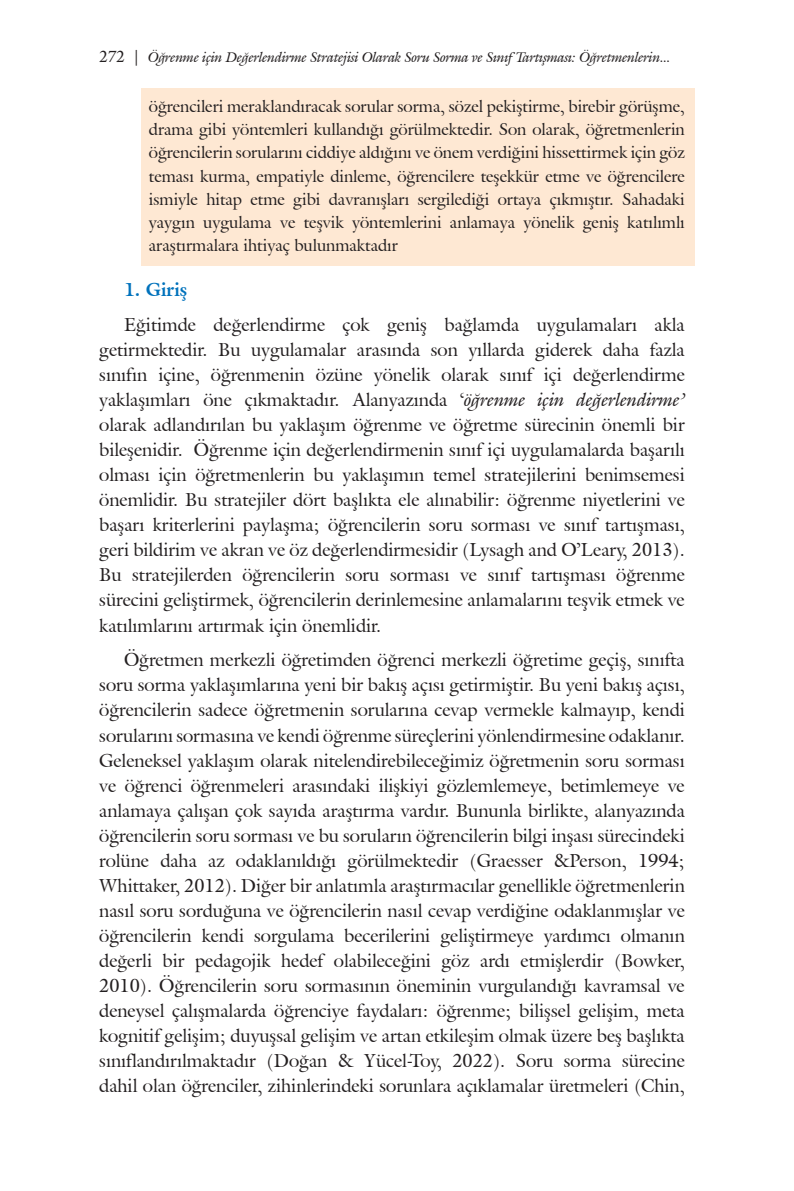
<style>
.page{position:relative;width:794px;height:1191px;background:#fff}
.page>*{position:absolute;margin:0;border:0;box-sizing:border-box;transform-origin:0 0}
.t1{font:18.38px/25px "Galliard IT Cby BT";color:#231f20;text-align:justify}
.t2{font:700 18.38px "Galliard IT Cby BT";color:#0072bc}
.t3{font:16.62px/23.3px "Galliard IT Cby BT";color:#231f20;text-align:justify}
.t4{font:italic 14px "Galliard IT Cby BT";letter-spacing:-.01em;color:#231f20}
.s1{font-style:normal;font-size:15.75px}
.s2{font-style:italic}
</style>
<div class="page">
<div style="left:141px;top:88px;width:553px;height:177px;background:#fee8d3"></div>
<p class="t4" style="left:99px;top:47px;width:573px"><span class="s1">272 |</span> Öğrenme için Değerlendirme Stratejisi Olarak Soru Sorma ve Sınıf Tartışması: Öğretmenlerin...</p>
<p class="t3" style="left:149px;top:94px;width:537px">öğrencileri meraklandıracak sorular sorma, sözel pekiştirme, birebir görüşme, drama gibi yöntemleri kullandığı görülmektedir. Son olarak, öğretmenlerin öğrencilerin sorularını ciddiye aldığını ve önem verdiğini hissettirmek için göz teması kurma, empatiyle dinleme, öğrencilere teşekkür etme ve öğrencilere ismiyle hitap etme gibi davranışları sergilediği ortaya çıkmıştır. Sahadaki yaygın uygulama ve teşvik yöntemlerini anlamaya yönelik geniş katılımlı araştırmalara ihtiyaç bulunmaktadır</p>
<p class="t2" style="left:124px;top:278px;width:65px">1. Giriş</p>
<p class="t1" style="left:99px;top:312px;width:587px;text-indent:25px">Eğitimde değerlendirme çok geniş bağlamda uygulamaları akla getirmektedir. Bu uygulamalar arasında son yıllarda giderek daha fazla sınıfın içine, öğrenmenin özüne yönelik olarak sınıf içi değerlendirme yaklaşımları öne çıkmaktadır. Alanyazında ‘<span class="s2">öğrenme için değerlendirme’ </span>olarak adlandırılan bu yaklaşım öğrenme ve öğretme sürecinin önemli bir bileşenidir. Öğrenme için değerlendirmenin sınıf içi uygulamalarda başarılı olması için öğretmenlerin bu yaklaşımın temel stratejilerini benimsemesi önemlidir. Bu stratejiler dört başlıkta ele alınabilir: öğrenme niyetlerini ve başarı kriterlerini paylaşma; öğrencilerin soru sorması ve sınıf tartışması, geri bildirim ve akran ve öz değerlendirmesidir (Lysagh and O’Leary, 2013).<br>Bu stratejilerden öğrencilerin soru sorması ve sınıf tartışması öğrenme sürecini geliştirmek, öğrencilerin derinlemesine anlamalarını teşvik etmek ve katılımlarını artırmak için önemlidir.</p>
<p class="t1" style="left:99px;top:647px;width:587px;text-indent:25px">Öğretmen merkezli öğretimden öğrenci merkezli öğretime geçiş, sınıfta soru sorma yaklaşımlarına yeni bir bakış açısı getirmiştir. Bu yeni bakış açısı, öğrencilerin sadece öğretmenin sorularına cevap vermekle kalmayıp, kendi sorularını sormasına ve kendi öğrenme süreçlerini yönlendirmesine odaklanır.<br>Geleneksel yaklaşım olarak nitelendirebileceğimiz öğretmenin soru sorması ve öğrenci öğrenmeleri arasındaki ilişkiyi gözlemlemeye, betimlemeye ve anlamaya çalışan çok sayıda araştırma vardır. Bununla birlikte, alanyazında öğrencilerin soru sorması ve bu soruların öğrencilerin bilgi inşası sürecindeki rolüne daha az odaklanıldığı görülmektedir (Graesser &amp;Person, 1994; Whittaker, 2012). Diğer bir anlatımla araştırmacılar genellikle öğretmenlerin nasıl soru sorduğuna ve öğrencilerin nasıl cevap verdiğine odaklanmışlar ve öğrencilerin kendi sorgulama becerilerini geliştirmeye yardımcı olmanın değerli bir pedagojik hedef olabileceğini göz ardı etmişlerdir (Bowker, 2010). Öğrencilerin soru sormasının öneminin vurgulandığı kavramsal ve deneysel çalışmalarda öğrenciye faydaları: öğrenme; bilişsel gelişim, meta kognitif gelişim; duyuşsal gelişim ve artan etkileşim olmak üzere beş başlıkta sınıflandırılmaktadır (Doğan &amp; Yücel-Toy, 2022). Soru sorma sürecine dahil olan öğrenciler, zihinlerindeki sorunlara açıklamalar üretmeleri (Chin,</p>
</div>
